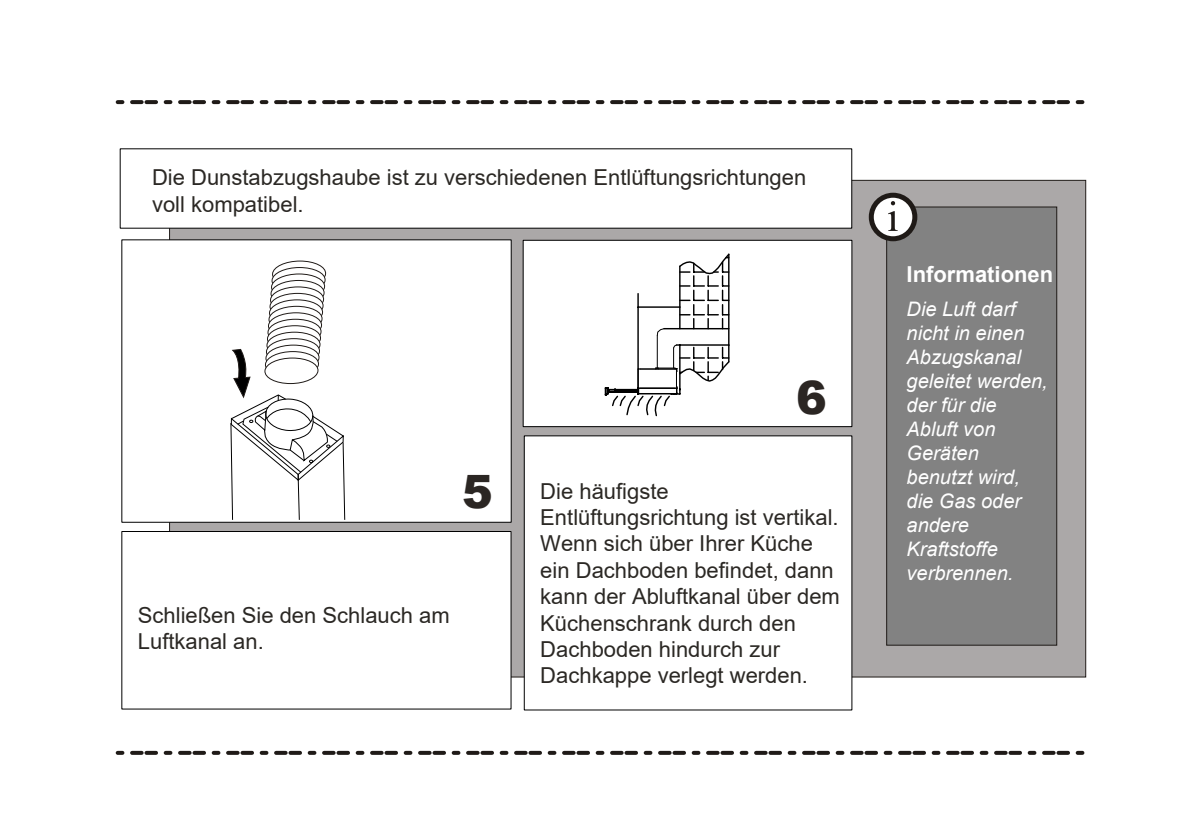
<style>
.page{position:relative;width:1190px;height:838px;background:#fff}
.page>*{position:absolute;margin:0;border:0;box-sizing:border-box;transform-origin:0 0}
.t1{font:900 46px "Arial";color:#2b2623}
.t2{font:22px/26.4px "Arial";color:#2b2824}
.t3{font:700 22px "Arial";color:#fff}
.t4{font:italic 20px/24px "Arial";color:#fff}
</style>
<div class="page">
<div style="left:169px;top:180px;width:917px;height:498px;background:#aba8a8;border:1px solid #1f1a17"></div>
<div style="left:886px;top:207px;width:171px;height:439px;background:#828282;border:1px solid #1f1a17"></div>
<svg style="left:871px;top:195px;width:44px;height:44px"></svg>
<div style="left:869px;top:193px;width:48px;height:48px;border:5px solid #1f1a17;border-radius:50%"></div>
<svg style="left:888px;top:211px;width:10px;height:20px"></svg>
<svg style="left:891px;top:201px;width:4px;height:4px"></svg>
<div style="left:121px;top:531px;width:391px;height:179px;background:#fff;border:1px solid #000"></div>
<svg style="left:118px;top:100px;width:967px;height:4px"></svg>
<svg style="left:118px;top:751px;width:967px;height:4px"></svg>
<div style="left:120px;top:148px;width:732px;height:81px;background:#fff;border:1px solid #000"></div>
<div style="left:523px;top:240px;width:329px;height:187px;background:#fff;border:1px solid #000"></div>
<div style="left:524px;top:435px;width:328px;height:275px;background:#fff"></div>
<div style="left:121px;top:239px;width:391px;height:284px;background:#fff;border:1px solid #000"></div>
<svg style="left:272px;top:261px;width:54px;height:26px"></svg>
<div style="left:272px;top:261px;width:55px;height:26px;border:1px solid #1f1a17;border-radius:50%"></div>
<svg style="left:272px;top:268px;width:54px;height:25px"></svg>
<div style="left:271px;top:267px;width:55px;height:27px;border:1px solid #1f1a17;border-radius:50%"></div>
<svg style="left:271px;top:274px;width:54px;height:26px"></svg>
<div style="left:271px;top:273px;width:55px;height:27px;border:1px solid #1f1a17;border-radius:50%"></div>
<svg style="left:271px;top:280px;width:54px;height:26px"></svg>
<div style="left:270px;top:280px;width:55px;height:26px;border:1px solid #1f1a17;border-radius:50%"></div>
<svg style="left:270px;top:287px;width:54px;height:25px"></svg>
<div style="left:269px;top:286px;width:56px;height:27px;border:1px solid #1f1a17;border-radius:50%"></div>
<svg style="left:269px;top:293px;width:55px;height:26px"></svg>
<div style="left:269px;top:293px;width:55px;height:26px;border:1px solid #1f1a17;border-radius:50%"></div>
<svg style="left:269px;top:300px;width:54px;height:25px"></svg>
<div style="left:268px;top:299px;width:56px;height:27px;border:1px solid #1f1a17;border-radius:50%"></div>
<svg style="left:268px;top:306px;width:55px;height:26px"></svg>
<div style="left:268px;top:306px;width:55px;height:26px;border:1px solid #1f1a17;border-radius:50%"></div>
<svg style="left:268px;top:313px;width:54px;height:25px"></svg>
<div style="left:267px;top:312px;width:56px;height:27px;border:1px solid #1f1a17;border-radius:50%"></div>
<svg style="left:267px;top:319px;width:55px;height:26px"></svg>
<div style="left:267px;top:319px;width:55px;height:26px;border:1px solid #1f1a17;border-radius:50%"></div>
<svg style="left:267px;top:326px;width:54px;height:25px"></svg>
<div style="left:266px;top:325px;width:56px;height:27px;border:1px solid #1f1a17;border-radius:50%"></div>
<svg style="left:266px;top:332px;width:55px;height:26px"></svg>
<div style="left:266px;top:332px;width:55px;height:26px;border:1px solid #1f1a17;border-radius:50%"></div>
<svg style="left:266px;top:339px;width:54px;height:25px"></svg>
<div style="left:265px;top:338px;width:56px;height:27px;border:1px solid #1f1a17;border-radius:50%"></div>
<svg style="left:265px;top:345px;width:55px;height:26px"></svg>
<div style="left:265px;top:345px;width:55px;height:26px;border:1px solid #1f1a17;border-radius:50%"></div>
<svg style="left:230px;top:349px;width:116px;height:171px"></svg>
<svg style="left:637px;top:294px;width:2px;height:13px"></svg>
<hr style="left:657px;top:335px;width:1px;height:33px;background:#000">
<hr style="left:637px;top:307px;width:2px;height:87px;background:#000">
<hr style="left:638px;top:306px;width:42px;height:2px;background:#000">
<hr style="left:728px;top:254px;width:2px;height:91px;background:#000">
<svg style="left:657px;top:253px;width:73px;height:83px"></svg>
<svg style="left:604px;top:344px;width:126px;height:73px"></svg>
<p class="t2" style="left:152px;top:164px;width:656px">Die Dunstabzugshaube ist zu verschiedenen Entlüftungsrichtungen voll kompatibel.</p>
<h1 class="t1" style="left:462px;top:458px;width:32px">5</h1>
<p class="t2" style="left:138px;top:602px;width:313px">Schließen Sie den Schlauch am<br>Luftkanal an.</p>
<h1 class="t1" style="left:796px;top:364px;width:32px">6</h1>
<p class="t2" style="left:540px;top:478px;width:301px">Die häufigste<br>Entlüftungsrichtung ist vertikal.<br>Wenn sich über Ihrer Küche ein Dachboden befindet, dann kann der Abluftkanal über dem<br>Küchenschrank durch den<br>Dachboden hindurch zur<br>Dachkappe verlegt werden.</p>
<p class="t3" style="left:907px;top:259px;width:148px">Informationen</p>
<p class="t4" style="left:907px;top:297px;width:143px">Die Luft darf nicht in einen<br>Abzugskanal geleitet werden, der für die<br>Abluft von<br>Geräten benutzt wird, die Gas oder andere<br>Kraftstoffe verbrennen.</p>
</div>
